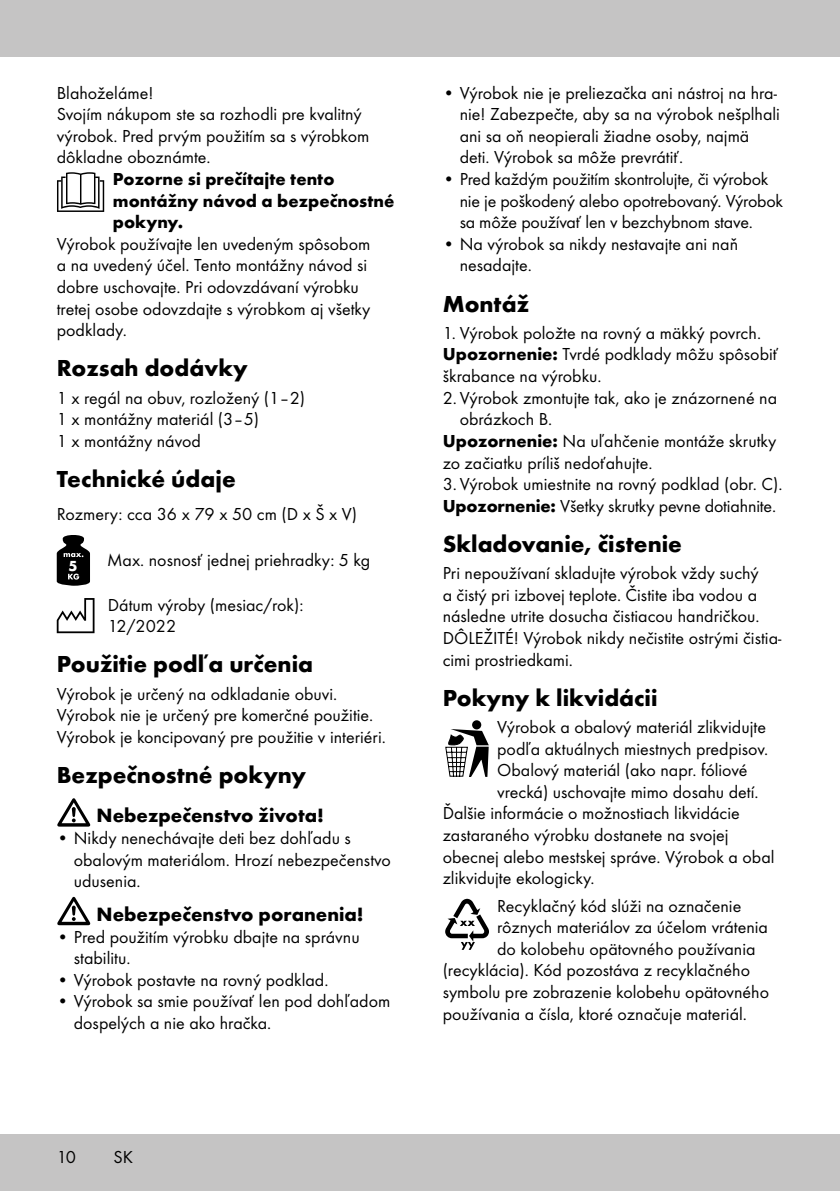
<style>
.page{position:relative;width:840px;height:1191px;background:#fff}
.page>*{position:absolute;margin:0;border:0;box-sizing:border-box;transform-origin:0 0}
.t1{font:700 24px "Futura TOT";color:#000}
.t2{font:700 20px "Futura TOT";color:#000}
.t3{font:18px/21.6px "Futura TOT Boo";color:#000}
.t4{font:700 18px/21.6px "Futura TOT";color:#000}
.t5{font:700 15.2px "Futura TOT";color:#fff}
.s1{font-family:"Futura TOT";font-weight:700}
</style>
<div class="page">
<div style="left:0;top:1134px;width:839px;height:57px;background:#c5c4c4"></div>
<div style="left:0;top:0;width:839px;height:57px;background:#c5c4c4"></div>
<svg style="left:57px;top:172px;width:47px;height:40px"></svg>
<svg style="left:57px;top:535px;width:33px;height:51px"></svg>
<svg style="left:57px;top:598px;width:37px;height:35px"></svg>
<svg style="left:57px;top:798px;width:33px;height:28px"></svg>
<svg style="left:57px;top:897px;width:33px;height:28px"></svg>
<div style="left:472px;top:720px;width:9px;height:9px;background:#000;border-radius:50%"></div>
<svg style="left:445px;top:729px;width:43px;height:48px"></svg>
<svg style="left:445px;top:898px;width:43px;height:52px"></svg>
<p class="t3" style="left:57px;top:82px;width:314px">Blahoželáme!<br>Svojím nákupom ste sa rozhodli pre kvalitný výrobok. Pred prvým použitím sa s výrobkom dôkladne oboznámte.</p>
<p class="t4" style="left:113px;top:168px;width:283px">Pozorne si prečítajte tento montážny návod a bezpečnostné pokyny.</p>
<p class="t3" style="left:57px;top:233px;width:315px">Výrobok používajte len uvedeným spôsobom a na uvedený účel. Tento montážny návod si dobre uschovajte. Pri odovzdávaní výrobku tretej osobe odovzdajte s výrobkom aj všetky podklady.</p>
<h1 class="t1" style="left:57px;top:353px;width:192px">Rozsah dodávky</h1>
<p class="t3" style="left:57px;top:387px;width:250px">1 x regál na obuv, rozložený (1–2)<br>1 x montážny materiál (3–5)<br>1 x montážny návod</p>
<h1 class="t1" style="left:57px;top:464px;width:180px">Technické údaje</h1>
<p class="t3" style="left:57px;top:503px;width:302px">Rozmery: cca 36 x 79 x 50 cm (D x Š x V)</p>
<p class="t5" style="left:68px;top:556px;width:11px">5</p>
<p class="t3" style="left:107px;top:549px;width:264px">Max. nosnosť jednej priehradky: 5 kg</p>
<p class="t3" style="left:108px;top:593px;width:197px">Dátum výroby (mesiac/rok):<br>12/2022</p>
<h1 class="t1" style="left:57px;top:649px;width:258px">Použitie podľa určenia</h1>
<p class="t3" style="left:57px;top:682px;width:330px">Výrobok je určený na odkladanie obuvi.<br>Výrobok nie je určený pre komerčné použitie.<br>Výrobok je koncipovaný pre použitie v interiéri.</p>
<h1 class="t1" style="left:57px;top:760px;width:251px">Bezpečnostné pokyny</h1>
<p class="t2" style="left:96px;top:803px;width:229px">Nebezpečenstvo života!</p>
<p class="t3" style="left:74px;top:827px;width:318px;text-indent:-17px">• Nikdy nenechávajte deti bez dohľadu s obalovým materiálom. Hrozí nebezpečenstvo udusenia.</p>
<p class="t2" style="left:96px;top:902px;width:269px">Nebezpečenstvo poranenia!</p>
<p class="t3" style="left:74px;top:925px;width:287px;text-indent:-17px">• Pred použitím výrobku dbajte na správnu stabilitu.</p>
<p class="t3" style="left:57px;top:969px;width:273px">• Výrobok postavte na rovný podklad.</p>
<p class="t3" style="left:74px;top:990px;width:318px;text-indent:-17px">• Výrobok sa smie používať len pod dohľadom dospelých a nie ako hračka.</p>
<p class="t3" style="left:57px;top:1146px;width:21px">10</p>
<p class="t3" style="left:113px;top:1146px;width:21px">SK</p>
<p class="t3" style="left:459px;top:82px;width:321px;text-indent:-17px">• Výrobok nie je preliezačka ani nástroj na hra&shy;nie! Zabezpečte, aby sa na výrobok nešplhali ani sa oň neopierali žiadne osoby, najmä deti. Výrobok sa môže prevrátiť.</p>
<p class="t3" style="left:459px;top:168px;width:325px;text-indent:-17px">• Pred každým použitím skontrolujte, či výrobok nie je poškodený alebo opotrebovaný. Výrobok sa môže používať len v bezchybnom stave.</p>
<p class="t3" style="left:459px;top:233px;width:280px;text-indent:-17px">• Na výrobok sa nikdy nestavajte ani naň nesadajte.</p>
<h1 class="t1" style="left:442px;top:289px;width:88px">Montáž</h1>
<p class="t3" style="left:442px;top:322px;width:337px">1. Výrobok položte na rovný a mäkký povrch.<br><span class="s1">Upozornenie:</span> Tvrdé podklady môžu spôsobiť škrabance na výrobku.</p>
<p class="t3" style="left:442px;top:387px;width:336px">2. Výrobok zmontujte tak, ako je znázornené na</p>
<p class="t3" style="left:459px;top:408px;width:94px">obrázkoch B.</p>
<p class="t3" style="left:442px;top:430px;width:335px"><span class="s1">Upozornenie:</span> Na uľahčenie montáže skrutky</p>
<p class="t3" style="left:442px;top:451px;width:211px">zo začiatku príliš nedoťahujte.</p>
<p class="t3" style="left:442px;top:473px;width:341px">3. Výrobok umiestnite na rovný podklad (obr. C).<br><span class="s1">Upozornenie:</span> Všetky skrutky pevne dotiahnite.</p>
<h1 class="t1" style="left:442px;top:529px;width:241px">Skladovanie, čistenie</h1>
<p class="t3" style="left:442px;top:562px;width:340px">Pri nepoužívaní skladujte výrobok vždy suchý<br>a čistý pri izbovej teplote. Čistite iba vodou a následne utrite dosucha čistiacou handričkou.<br>DÔLEŽITÉ! Výrobok nikdy nečistite ostrými čistia&shy;cimi prostriedkami.</p>
<h1 class="t1" style="left:442px;top:683px;width:216px">Pokyny k likvidácii</h1>
<p class="t3" style="left:497px;top:716px;width:270px">Výrobok a obalový materiál zlikvidujte</p>
<p class="t3" style="left:497px;top:737px;width:272px">podľa aktuálnych miestnych predpisov.</p>
<p class="t3" style="left:497px;top:759px;width:251px">Obalový materiál (ako napr. fóliové</p>
<p class="t3" style="left:497px;top:781px;width:263px">vrecká) uschovajte mimo dosahu detí.</p>
<p class="t3" style="left:442px;top:802px;width:298px">Ďalšie informácie o možnostiach likvidácie</p>
<p class="t3" style="left:442px;top:824px;width:287px">zastaraného výrobku dostanete na svojej</p>
<p class="t3" style="left:442px;top:845px;width:333px">obecnej alebo mestskej správe. Výrobok a obal</p>
<p class="t3" style="left:442px;top:867px;width:153px">zlikvidujte ekologicky.</p>
<p class="t3" style="left:497px;top:894px;width:245px">Recyklačný kód slúži na označenie</p>
<p class="t3" style="left:497px;top:916px;width:272px">rôznych materiálov za účelom vrátenia</p>
<p class="t3" style="left:497px;top:938px;width:260px">do kolobehu opätovného používania</p>
<p class="t3" style="left:442px;top:959px;width:309px">(recyklácia). Kód pozostáva z recyklačného</p>
<p class="t3" style="left:442px;top:981px;width:328px">symbolu pre zobrazenie kolobehu opätovného</p>
<p class="t3" style="left:442px;top:1002px;width:305px">používania a čísla, ktoré označuje materiál.</p>
</div>
